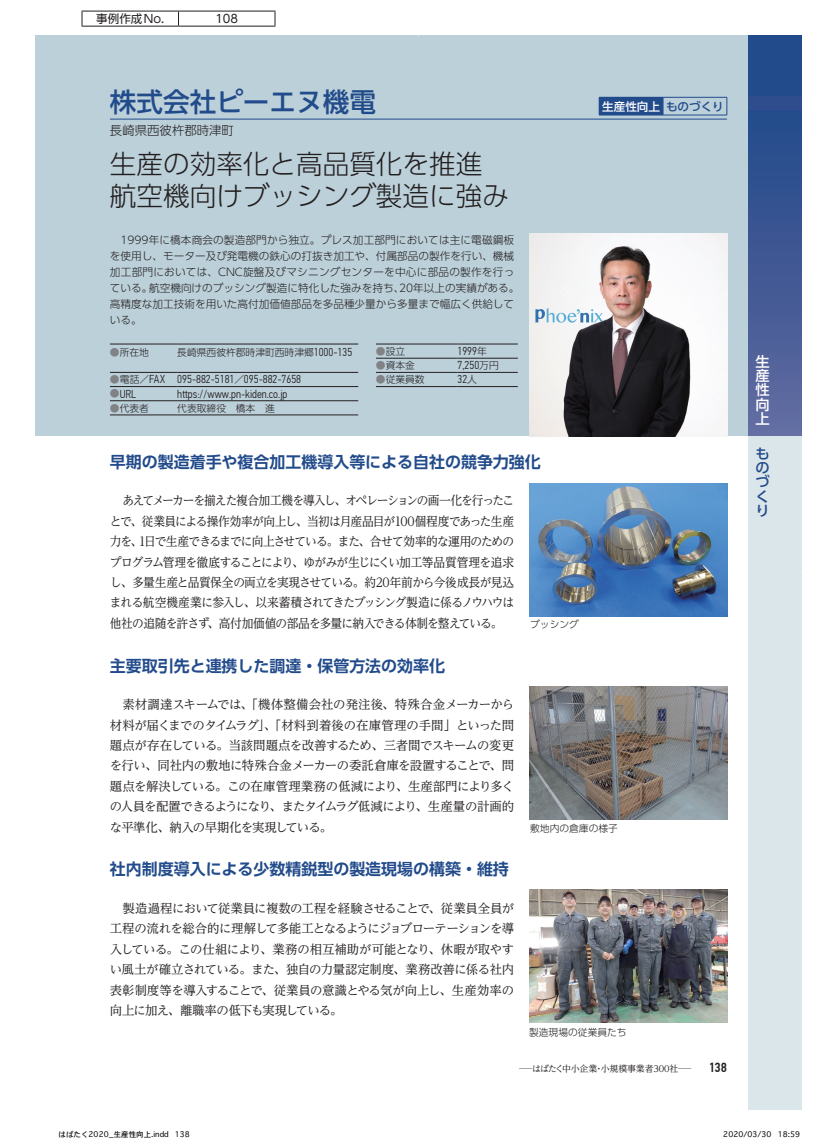
<style>
.page{position:relative;width:837px;height:1145px;background:#fff}
.page>*{position:absolute;margin:0;border:0;box-sizing:border-box;transform-origin:0 0}
.t1{font:300 26.62px/31.9px "UD Shin Go Pro";color:#231f20}
.t2{font:500 26.62px "UD Shin Go Pro";color:#224b8b}
.t3{font:700 16px "UD Shin Go Pro De";color:#224b8b}
.t4{font:500 14.12px/14.1px "UD Shin Go Pro";color:#fff;text-align:justify}
.t5{font:500 14.12px/14.1px "UD Shin Go Pro";color:#224b8b}
.t6{font:12.38px/20.4px "UD Reimin Pro";letter-spacing:-.065em;color:#231f20;text-align:justify}
.t7{font:12.38px/20.4px "UD Reimin Pro";letter-spacing:-.065em;color:#231f20;text-align:justify;scale:.94 1}
.t8{font:300 12.38px "UD Shin Go Pro";color:#231f20}
.t9{font:300 11.5px "PF Din Text Cond Pro";color:#231f20}
.t10{font:11.5px "UD Shin Go Pro";color:#231f20}
.t11{font:500 11.5px "UD Shin Go Pro";color:#fff}
.t12{font:300 10.62px/16px "UD Shin Go Pro";color:#231f20}
.t13{font:300 9.75px "UD Shin Go Pro";color:#231f20}
.t14{font:8.88px "UD Reimin Pro";letter-spacing:-.01em;color:#231f20;scale:1.5 1}
.t15{font:7.5px "Osaka";color:#000}
.s1{color:#808285}
.s2{font-family:"PF Din Text Cond Pro";font-size:11.5px}
.s3{font-family:"UD Shin Go Pro";font-size:9.75px;color:#808285}
.s4{font-family:"UD Shin Go Pro";font-size:9.75px}
.s5{color:#224b8b}
.s6{font-family:"PF Din Text Cond Pro";font-weight:500;font-size:13.25px}
</style>
<div class="page">
<div style="left:35px;top:35px;width:11px;height:401px;background:#bcd0d9"></div>
<div style="left:46px;top:35px;width:755px;height:401px;background:#bcd0d9"></div>
<div style="left:748px;top:35px;width:53px;height:401px;background:linear-gradient(to bottom,#194587,#5f699f)"></div>
<div style="left:748px;top:436px;width:53px;height:673px;background:#dbe6ea"></div>
<img style="left:529px;top:234px;width:198px;height:202px">
<hr style="left:81px;top:11px;width:97px;height:1px;background:#231f20">
<svg style="left:81px;top:12px;width:1px;height:14px"></svg>
<hr style="left:178px;top:11px;width:97px;height:1px;background:#231f20">
<svg style="left:178px;top:12px;width:1px;height:14px"></svg>
<svg style="left:274px;top:12px;width:1px;height:14px"></svg>
<hr style="left:81px;top:26px;width:97px;height:1px;background:#231f20">
<hr style="left:178px;top:26px;width:97px;height:1px;background:#231f20">
<hr style="left:376px;top:344px;width:81px;height:1px;background:#231f20">
<hr style="left:457px;top:344px;width:60px;height:1px;background:#231f20">
<hr style="left:376px;top:358px;width:81px;height:1px;background:#231f20">
<hr style="left:457px;top:358px;width:60px;height:1px;background:#231f20">
<hr style="left:376px;top:372px;width:81px;height:1px;background:#231f20">
<hr style="left:457px;top:372px;width:60px;height:1px;background:#231f20">
<hr style="left:376px;top:386px;width:81px;height:1px;background:#231f20">
<hr style="left:457px;top:386px;width:60px;height:1px;background:#231f20">
<hr style="left:110px;top:344px;width:67px;height:1px;background:#231f20">
<hr style="left:177px;top:344px;width:181px;height:1px;background:#231f20">
<hr style="left:110px;top:372px;width:67px;height:1px;background:#231f20">
<hr style="left:177px;top:372px;width:181px;height:1px;background:#231f20">
<hr style="left:110px;top:386px;width:67px;height:1px;background:#231f20">
<hr style="left:177px;top:386px;width:181px;height:1px;background:#231f20">
<hr style="left:110px;top:400px;width:67px;height:1px;background:#231f20">
<hr style="left:177px;top:400px;width:181px;height:1px;background:#231f20">
<hr style="left:110px;top:415px;width:67px;height:1px;background:#231f20">
<hr style="left:177px;top:415px;width:181px;height:1px;background:#231f20">
<img style="left:529px;top:889px;width:197px;height:133px">
<img style="left:529px;top:687px;width:197px;height:132px">
<img style="left:529px;top:483px;width:197px;height:133px">
<hr style="left:110px;top:119px;width:616px;height:1px;background:#224b8b">
<div style="left:599px;top:97px;width:63px;height:18px;background:#224b8b"></div>
<svg style="left:598px;top:97px;width:1px;height:18px"></svg>
<hr style="left:662px;top:97px;width:64px;height:1px;background:#224b8b">
<svg style="left:662px;top:98px;width:1px;height:17px"></svg>
<svg style="left:726px;top:97px;width:1px;height:18px"></svg>
<hr style="left:598px;top:115px;width:64px;height:1px;background:#224b8b">
<hr style="left:662px;top:115px;width:64px;height:1px;background:#224b8b">
<div style="left:408px;top:8px;width:20px;height:19px;border:2px solid #fff;border-radius:50%"></div>
<hr style="left:417px;top:0;width:2px;height:35px;background:#fff">
<div style="left:408px;top:1117px;width:20px;height:20px;border:2px solid #fff;border-radius:50%"></div>
<p class="t10" style="left:96px;top:9px;width:69px">事例作成No.</p>
<p class="t10" style="left:215px;top:9px;width:24px">108</p>
<h1 class="t2" style="left:110px;top:80px;width:267px">株式会社ピーエヌ機電</h1>
<p class="t8" style="left:110px;top:120px;width:126px">長崎県西彼杵郡時津町</p>
<h1 class="t1" style="left:110px;top:147px;width:400px">生産の効率化と高品質化を推進航空機向けブッシング製造に強み</h1>
<p class="t12" style="left:110px;top:231px;width:411px;text-indent:11px">1999年に橋本商会の製造部門から独立。プレス加工部門においては主に電磁鋼板を使用し、モーター及び発電機の鉄心の打抜き加工や、付属部品の製作を行い、機械加工部門においては、CNC旋盤及びマシニングセンターを中心に部品の製作を行っている。航空機向けのブッシング製造に特化した強みを持ち、20年以上の実績がある。高精度な加工技術を用いた高付加価値部品を多品種少量から多量まで幅広く供給している。</p>
<p class="t13" style="left:110px;top:344px;width:40px"><span class="s1">●</span>所在地</p>
<p class="t13" style="left:177px;top:344px;width:176px">長崎県西彼杵郡時津町西時津郷<span class="s2">1000-135</span></p>
<p class="t9" style="left:110px;top:373px;width:193px"><span class="s3">●</span><span class="s4">電話／</span>FAX 095-882-5181<span class="s4">／</span>095-882-7658</p>
<p class="t9" style="left:110px;top:387px;width:28px"><span class="s3">●</span>URL</p>
<p class="t9" style="left:177px;top:387px;width:112px">https://www.pn-kiden.co.jp</p>
<p class="t13" style="left:110px;top:400px;width:40px"><span class="s1">●</span>代表者</p>
<p class="t13" style="left:177px;top:400px;width:99px">代表取締役　橋本　進</p>
<p class="t13" style="left:376px;top:343px;width:31px"><span class="s1">●</span>設立</p>
<p class="t9" style="left:457px;top:344px;width:31px">1999<span class="s4">年</span></p>
<p class="t13" style="left:376px;top:357px;width:40px"><span class="s1">●</span>資本金</p>
<p class="t9" style="left:457px;top:359px;width:43px">7,250<span class="s4">万円</span></p>
<p class="t13" style="left:376px;top:371px;width:50px"><span class="s1">●</span>従業員数</p>
<p class="t9" style="left:457px;top:373px;width:21px">32<span class="s4">人</span></p>
<p class="t11" style="left:602px;top:97px;width:123px">生産性向上<span class="s5">ものづくり</span></p>
<p class="t3" style="left:110px;top:448px;width:432px">早期の製造着手や複合加工機導入等による自社の競争力強化</p>
<p class="t7" style="left:110px;top:490px;width:431px;text-indent:12px">あえてメーカーを揃えた複合加工機を導入し、オペレーションの画一化を行ったことで、従業員による操作効率が向上し、当初は月産品目が100個程度であった生産力を、1日で生産できるまでに向上させている。また、合せて効率的な運用のためのプログラム管理を徹底することにより、ゆがみが生じにくい加工等品質管理を追求し、多量生産と品質保全の両立を実現させている。約20年前から今後成長が見込まれる航空機産業に参入し、以来蓄積されてきたブッシング製造に係るノウハウは他社の追随を許さず、高付加価値の部品を多量に納入できる体制を整えている。</p>
<p class="t3" style="left:110px;top:652px;width:336px">主要取引先と連携した調達・保管方法の効率化</p>
<p class="t6" style="left:110px;top:694px;width:405px;text-indent:12px">素材調達スキームでは、「機体整備会社の発注後、特殊合金メーカーから材料が届くまでのタイムラグ」、「材料到着後の在庫管理の手間」といった問題点が存在している。当該問題点を改善するため、三者間でスキームの変更を行い、同社内の敷地に特殊合金メーカーの委託倉庫を設置することで、問題点を解決している。この在庫管理業務の低減により、生産部門により多くの人員を配置できるようになり、またタイムラグ低減により、生産量の計画的な平準化、納入の早期化を実現している。</p>
<p class="t3" style="left:110px;top:856px;width:400px">社内制度導入による少数精鋭型の製造現場の構築・維持</p>
<p class="t6" style="left:110px;top:897px;width:405px;text-indent:12px">製造過程において従業員に複数の工程を経験させることで、従業員全員が工程の流れを総合的に理解して多能工となるようにジョブローテーションを導入している。この仕組により、業務の相互補助が可能となり、休暇が取やすい風土が確立されている。また、独自の力量認定制度、業務改善に係る社内表彰制度等を導入することで、従業員の意識とやる気が向上し、生産効率の向上に加え、離職率の低下も実現している。</p>
<p class="t13" style="left:530px;top:616px;width:50px">ブッシング</p>
<p class="t13" style="left:530px;top:820px;width:89px">敷地内の倉庫の様子</p>
<p class="t13" style="left:529px;top:1024px;width:99px">製造現場の従業員たち</p>
<p class="t14" style="left:519px;top:1061px;width:140px">─はばたく中小企業・小規模事業者300社─　　<span class="s6">138</span></p>
<p class="t4" style="left:755px;top:354px;width:15px">生産性向上</p>
<p class="t5" style="left:755px;top:446px;width:16px">ものづくり</p>
<p class="t15" style="left:59px;top:1129px;width:133px">はばたく2020_生産性向上.indd 138</p>
<p class="t15" style="left:723px;top:1129px;width:78px">2020/03/30 18:59</p>
</div>
